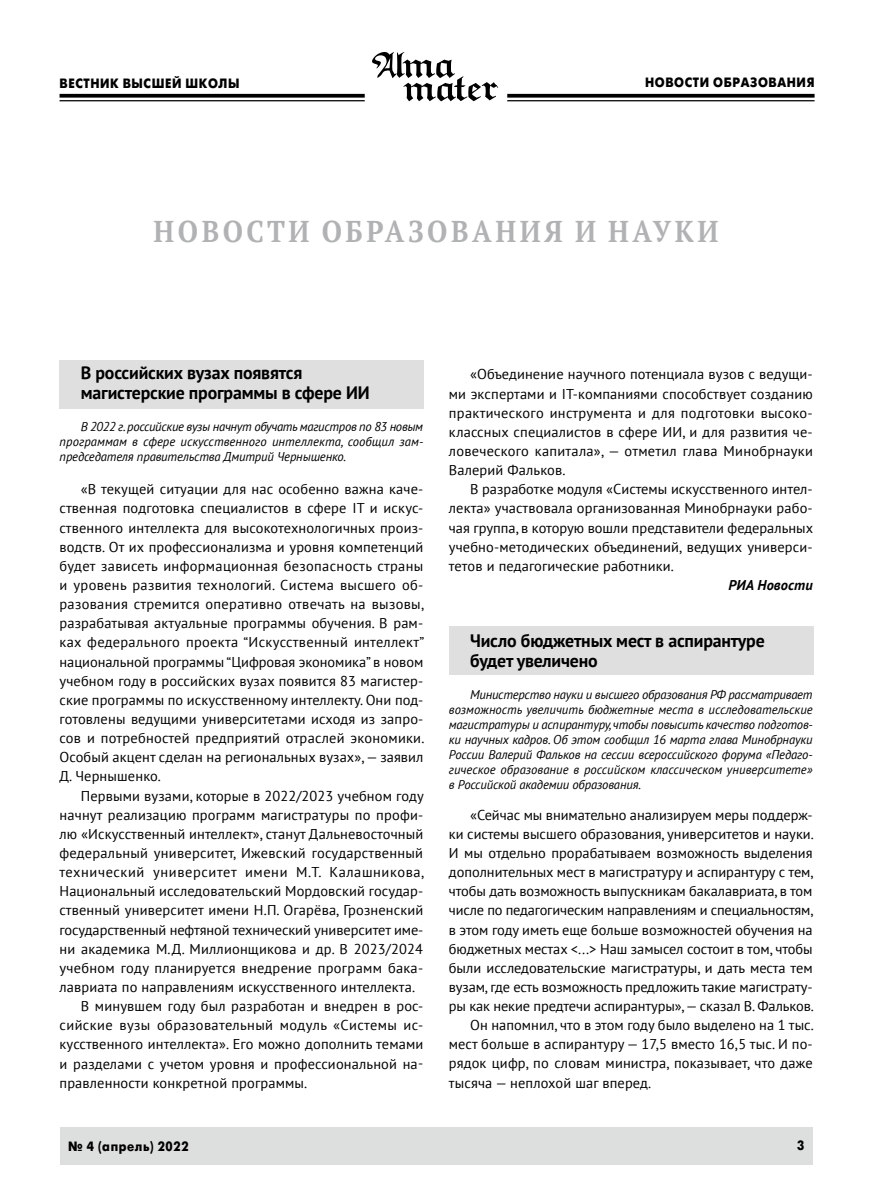
<style>
.page{position:relative;width:872px;height:1191px;background:#fff}
.page>*{position:absolute;margin:0;border:0;box-sizing:border-box;transform-origin:0 0}
.t1{font:700 30px "PT Serif";letter-spacing:.13em;color:#b1b2b3;scale:.9 1}
.t2{font:700 18px/19.2px "PT Sans";letter-spacing:-.01em;color:#000}
.t3{font:14.25px/19.2px "PT Sans";letter-spacing:.01em;color:#000;text-align:justify}
.t4{font:14.25px "PT Sans";letter-spacing:-.01em;color:#000}
.t5{font:14.25px "PT Sans";letter-spacing:.04em;color:#000}
.t6{font:14.25px "PT Sans";letter-spacing:.03em;color:#000}
.t7{font:italic 700 14.25px "PT Sans";letter-spacing:.01em;color:#000}
.t8{font:13.5px "Futuris XC";letter-spacing:.05em;color:#000;scale:.9 1}
.t9{font:italic 12.75px/15px "PT Sans";letter-spacing:-.01em;color:#000;text-align:justify}
</style>
<div class="page">
<svg style="left:60px;top:94px;width:305px;height:4px"></svg>
<hr style="left:60px;top:100px;width:305px;height:1px;background:#000">
<svg style="left:507px;top:94px;width:307px;height:4px"></svg>
<hr style="left:507px;top:100px;width:307px;height:1px;background:#000">
<svg style="left:372px;top:52px;width:126px;height:49px"></svg>
<div style="left:60px;top:1127px;width:753px;height:37px;background:#dddede"></div>
<div style="left:60px;top:360px;width:364px;height:49px;background:#dfdfe0"></div>
<div style="left:449px;top:626px;width:364px;height:49px;background:#dfdfe0"></div>
<p class="t8" style="left:60px;top:76px;width:201px">ВЕСТНИК ВЫСШЕЙ ШКОЛЫ</p>
<p class="t8" style="left:645px;top:75px;width:190px">НОВОСТИ ОБРАЗОВАНИЯ</p>
<h1 class="t1" style="left:153px;top:211px;width:629px">НОВОСТИ ОБРАЗОВАНИЯ И НАУКИ</h1>
<p class="t2" style="left:81px;top:363px;width:290px">В российских вузах появятся магистерские программы в сфере ИИ</p>
<p class="t9" style="left:60px;top:418px;width:365px;text-indent:21px">В 2022 г. российские вузы начнут обучать магистров по 83 новым программам в сфере искусственного интеллекта, сообщил зам&shy;председателя правительства Дмитрий Чернышенко.</p>
<p class="t3" style="left:60px;top:479px;width:366px;text-indent:21px">«В текущей ситуации для нас особенно важна каче&shy;ственная подготовка специалистов в сфере IT и искус&shy;ственного интеллекта для высокотехнологичных произ&shy;водств. От их профессионализма и уровня компетенций будет зависеть информационная безопасность страны и уровень развития технологий. Система высшего об&shy;разования стремится оперативно отвечать на вызовы, разрабатывая актуальные программы обучения. В рам&shy;ках федерального проекта “Искусственный интеллект” национальной программы “Цифровая экономика” в новом учебном году в российских вузах появится 83 магистер&shy;ские программы по искусственному интеллекту. Они под&shy;готовлены ведущими университетами исходя из запро&shy;сов и потребностей предприятий отраслей экономики.<br>Особый акцент сделан на региональных вузах», — заявил Д. Чернышенко.</p>
<p class="t3" style="left:81px;top:785px;width:344px">Первыми вузами, которые в 2022/2023 учебном году</p>
<p class="t3" style="left:60px;top:804px;width:365px">начнут реализацию программ магистратуры по профи-</p>
<p class="t3" style="left:60px;top:824px;width:365px">лю «Искусственный интеллект», станут Дальневосточный</p>
<p class="t3" style="left:60px;top:843px;width:365px">федеральный университет, Ижевский государственный</p>
<p class="t5" style="left:60px;top:863px;width:366px">технический университет имени М.Т. Калашникова,</p>
<p class="t3" style="left:60px;top:881px;width:365px">Национальный исследовательский Мордовский государ-</p>
<p class="t3" style="left:60px;top:900px;width:365px">ственный университет имени Н.П. Огарёва, Грозненский</p>
<p class="t3" style="left:60px;top:919px;width:365px">государственный нефтяной технический университет име-</p>
<p class="t3" style="left:60px;top:938px;width:365px">ни академика М.Д. Миллионщикова и др. В 2023/2024</p>
<p class="t3" style="left:60px;top:957px;width:365px">учебном году планируется внедрение программ бака-</p>
<p class="t3" style="left:60px;top:977px;width:357px">лавриата по направлениям искусственного интеллекта.</p>
<p class="t3" style="left:81px;top:996px;width:344px">В минувшем году был разработан и внедрен в рос-</p>
<p class="t6" style="left:60px;top:1016px;width:365px">сийские вузы образовательный модуль «Системы ис-</p>
<p class="t3" style="left:60px;top:1034px;width:365px">кусственного интеллекта». Его можно дополнить темами</p>
<p class="t3" style="left:60px;top:1053px;width:365px">и разделами с учетом уровня и профессиональной на-</p>
<p class="t3" style="left:60px;top:1072px;width:249px">правленности конкретной программы.</p>
<p class="t8" style="left:68px;top:1138px;width:135px">№ 4 (апрель) 2022</p>
<p class="t3" style="left:449px;top:364px;width:365px;text-indent:21px">«Объединение научного потенциала вузов с ведущи&shy;ми экспертами и IT-компаниями способствует созданию практического инструмента и для подготовки высоко&shy;классных специалистов в сфере ИИ, и для развития че&shy;ловеческого капитала», — отметил глава Минобрнауки Валерий Фальков.</p>
<p class="t3" style="left:449px;top:479px;width:366px;text-indent:21px">В разработке модуля «Системы искусственного интел&shy;лекта» участвовала организованная Минобрнауки рабо&shy;чая группа, в которую вошли представители федеральных учебно-методических объединений, ведущих универси&shy;тетов и педагогические работники.</p>
<p class="t7" style="left:728px;top:575px;width:86px">РИА Новости</p>
<p class="t2" style="left:470px;top:631px;width:296px">Число бюджетных мест в аспирантуре будет увеличено</p>
<p class="t9" style="left:449px;top:686px;width:365px;text-indent:21px">Министерство науки и высшего образования РФ рассматривает возможность увеличить бюджетные места в исследовательские магистратуры и аспирантуру, чтобы повысить качество подготов&shy;ки научных кадров. Об этом сообщил 16 марта глава Минобрнауки России Валерий Фальков на сессии всероссийского форума «Педаго&shy;гическое образование в российском классическом университете» в Российской академии образования.</p>
<p class="t3" style="left:470px;top:804px;width:344px">«Сейчас мы внимательно анализируем меры поддерж-</p>
<p class="t3" style="left:449px;top:824px;width:366px">ки системы высшего образования, университетов и науки.</p>
<p class="t3" style="left:449px;top:843px;width:365px">И мы отдельно прорабатываем возможность выделения</p>
<p class="t3" style="left:449px;top:862px;width:366px">дополнительных мест в магистратуру и аспирантуру с тем,</p>
<p class="t3" style="left:449px;top:881px;width:365px">чтобы дать возможность выпускникам бакалавриата, в том</p>
<p class="t4" style="left:449px;top:901px;width:366px">числе по педагогическим направлениям и специальностям,</p>
<p class="t3" style="left:449px;top:919px;width:365px">в этом году иметь еще больше возможностей обучения на</p>
<p class="t3" style="left:449px;top:938px;width:365px">бюджетных местах &lt;...&gt; Наш замысел состоит в том, чтобы</p>
<p class="t3" style="left:449px;top:958px;width:365px">были исследовательские магистратуры, и дать места тем</p>
<p class="t4" style="left:449px;top:977px;width:365px">вузам, где есть возможность предложить такие магистрату-</p>
<p class="t3" style="left:449px;top:996px;width:366px">ры как некие предтечи аспирантуры», — сказал В. Фальков.</p>
<p class="t3" style="left:470px;top:1015px;width:345px">Он напомнил, что в этом году было выделено на 1 тыс.</p>
<p class="t3" style="left:449px;top:1034px;width:365px">мест больше в аспирантуру — 17,5 вместо 16,5 тыс. И по-</p>
<p class="t3" style="left:449px;top:1053px;width:365px">рядок цифр, по словам министра, показывает, что даже</p>
<p class="t3" style="left:449px;top:1072px;width:204px">тысяча — неплохой шаг вперед.</p>
<p class="t8" style="left:797px;top:1138px;width:10px">3</p>
</div>
